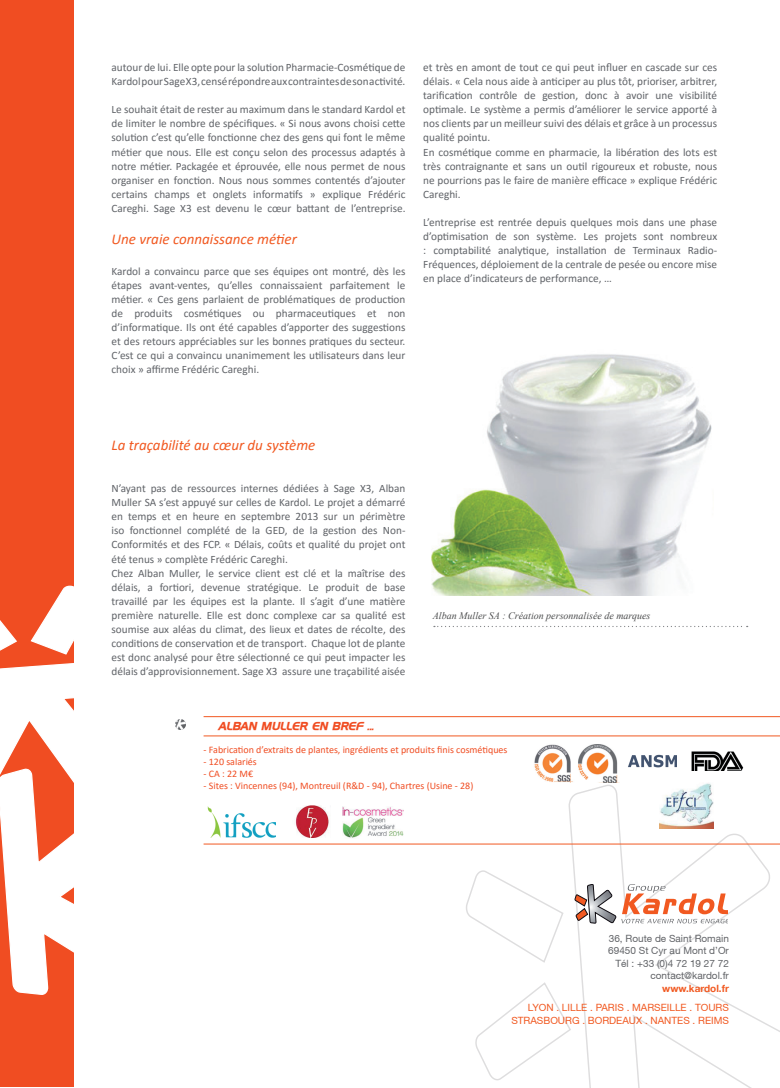
<style>
.page{position:relative;width:780px;height:1088px;background:#fff}
.page>*{position:absolute;margin:0;border:0;box-sizing:border-box;transform-origin:0 0}
.t1{font:italic 15px "Calibri";color:#f15921}
.t2{font:11.25px/14px "Calibri";color:#606368}
.t3{font:italic 700 11.25px "Hanzel";color:#f04d22}
.t4{font:10px "Calibri";color:#f04d22}
.t5{font:10px/12.5px "Helvetica Neue";color:#626468;text-align:right}
.t6{font:10px/12.5px "Helvetica Neue";color:#f15921;text-align:right}
.t7{font:italic 10px "Times New Roman";color:#4b4c4d}
.t8{font:700 10px "Helvetica Neue";color:#f15921}
</style>
<div class="page">
<div style="left:0;top:0;width:74px;height:1086px;background:#f04d22"></div>
<svg style="left:0;top:824px;width:74px;height:171px"></svg>
<svg style="left:0;top:585px;width:74px;height:239px"></svg>
<svg style="left:475px;top:982px;width:92px;height:99px"></svg>
<svg style="left:466px;top:870px;width:98px;height:93px"></svg>
<svg style="left:567px;top:784px;width:213px;height:304px"></svg>
<svg style="left:175px;top:719px;width:11px;height:11px"></svg>
<svg style="left:575px;top:884px;width:152px;height:39px"></svg>
<hr style="left:203px;top:716px;width:577px;height:1px;background:#f15921">
<hr style="left:203px;top:735px;width:577px;height:1px;background:#f15921">
<hr style="left:203px;top:844px;width:577px;height:1px;background:#f15921">
<img style="left:431px;top:354px;width:281px;height:242px">
<svg style="left:434px;top:626px;width:313px;height:1px"></svg>
<img style="left:207px;top:806px;width:69px;height:32px">
<img style="left:295px;top:805px;width:34px;height:33px">
<img style="left:342px;top:807px;width:61px;height:31px">
<img style="left:534px;top:744px;width:84px;height:38px">
<img style="left:628px;top:754px;width:48px;height:14px">
<img style="left:691px;top:751px;width:53px;height:20px">
<img style="left:659px;top:783px;width:54px;height:45px">
<p class="t2" style="left:111px;top:60px;width:295px">autour de lui. Elle opte pour la solution Pharmacie-Cosmétique de<br>Kardol pour Sage X3, censé répondre aux contraintes de son activité.</p>
<p class="t2" style="left:111px;top:102px;width:295px;text-align:justify">Le souhait était de rester au maximum dans le standard Kardol et de limiter le nombre de spécifiques. « Si nous avons choisi cette solution c’est qu’elle fonctionne chez des gens qui font le même métier que nous. Elle est conçu selon des processus adaptés à notre métier. Packagée et éprouvée, elle nous permet de nous organiser en fonction. Nous nous sommes contentés d’ajouter certains champs et onglets informatifs » explique Frédéric Careghi. Sage X3 est devenu le cœur battant de l’entreprise.</p>
<h1 class="t1" style="left:111px;top:229px;width:187px">Une vraie connaissance métier</h1>
<p class="t2" style="left:111px;top:264px;width:295px;text-align:justify">Kardol a convaincu parce que ses équipes ont montré, dès les étapes avant-ventes, qu’elles connaissaient parfaitement le métier. « Ces gens parlaient de problématiques de production de produits cosmétiques ou pharmaceutiques et non d’informatique. Ils ont été capables d’apporter des suggestions et des retours appréciables sur les bonnes pratiques du secteur.<br>C’est ce qui a convaincu unanimement les utilisateurs dans leur choix » affirme Frédéric Careghi.</p>
<p class="t2" style="left:423px;top:60px;width:295px">et très en amont de tout ce qui peut influer en cascade sur ces délais. « Cela nous aide à anticiper au plus tôt, prioriser, arbitrer, tarification contrôle de gestion, donc à avoir une visibilité optimale. Le système a permis d’améliorer le service apporté à nos clients par un meilleur suivi des délais et grâce à un processus qualité pointu.<br>En cosmétique comme en pharmacie, la libération des lots est très contraignante et sans un outil rigoureux et robuste, nous ne pourrions pas le faire de manière efficace » explique Frédéric Careghi.</p>
<p class="t2" style="left:423px;top:215px;width:295px;text-align:justify">L’entreprise est rentrée depuis quelques mois dans une phase d’optimisation de son système. Les projets sont nombreux : comptabilité analytique, installation de Terminaux Radio-Fréquences, déploiement de la centrale de pesée ou encore mise en place d’indicateurs de performance, …</p>
<h1 class="t1" style="left:111px;top:435px;width:205px">La traçabilité au cœur du système</h1>
<p class="t2" style="left:111px;top:481px;width:295px">N’ayant pas de ressources internes dédiées à Sage X3, Alban Muller SA s’est appuyé sur celles de Kardol. Le projet a démarré en temps et en heure en septembre 2013 sur un périmètre iso fonctionnel complété de la GED, de la gestion des Non-Conformités et des FCP. « Délais, coûts et qualité du projet ont été tenus » complète Frédéric Careghi.<br>Chez Alban Muller, le service client est clé et la maîtrise des délais, a fortiori, devenue stratégique. Le produit de base travaillé par les équipes est la plante. Il s’agit d’une matière première naturelle. Elle est donc complexe car sa qualité est soumise aux aléas du climat, des lieux et dates de récolte, des conditions de conservation et de transport. Chaque lot de plante est donc analysé pour être sélectionné ce qui peut impacter les délais d’approvisionnement. Sage X3 assure une traçabilité aisée</p>
<p class="t3" style="left:218px;top:719px;width:157px">ALBAN MULLER EN BREF ...</p>
<p class="t7" style="left:433px;top:608px;width:219px">Alban Muller SA : Création personnalisée de marques</p>
<p class="t4" style="left:203px;top:742px;width:305px">- Fabrication d’extraits de plantes, ingrédients et produits finis cosmétiques</p>
<p class="t4" style="left:203px;top:754px;width:55px">- 120 salariés</p>
<p class="t4" style="left:203px;top:766px;width:51px">- CA : 22 M€</p>
<p class="t4" style="left:203px;top:778px;width:271px">- Sites : Vincennes (94), Montreuil (R&amp;D - 94), Chartres (Usine - 28)</p>
<p class="t5" style="left:608px;top:931px;width:122px">36, Route de Saint Romain<br>69450 St Cyr au Mont d’Or<br>Tél : +33 (0)4 72 19 27 72 contact@kardol.fr</p>
<p class="t8" style="left:662px;top:982px;width:68px">www.kardol.fr</p>
<p class="t6" style="left:511px;top:1001px;width:219px">LYON . LILLE . PARIS . MARSEILLE . TOURS<br>STRASBOURG . BORDEAUX . NANTES . REIMS</p>
</div>
